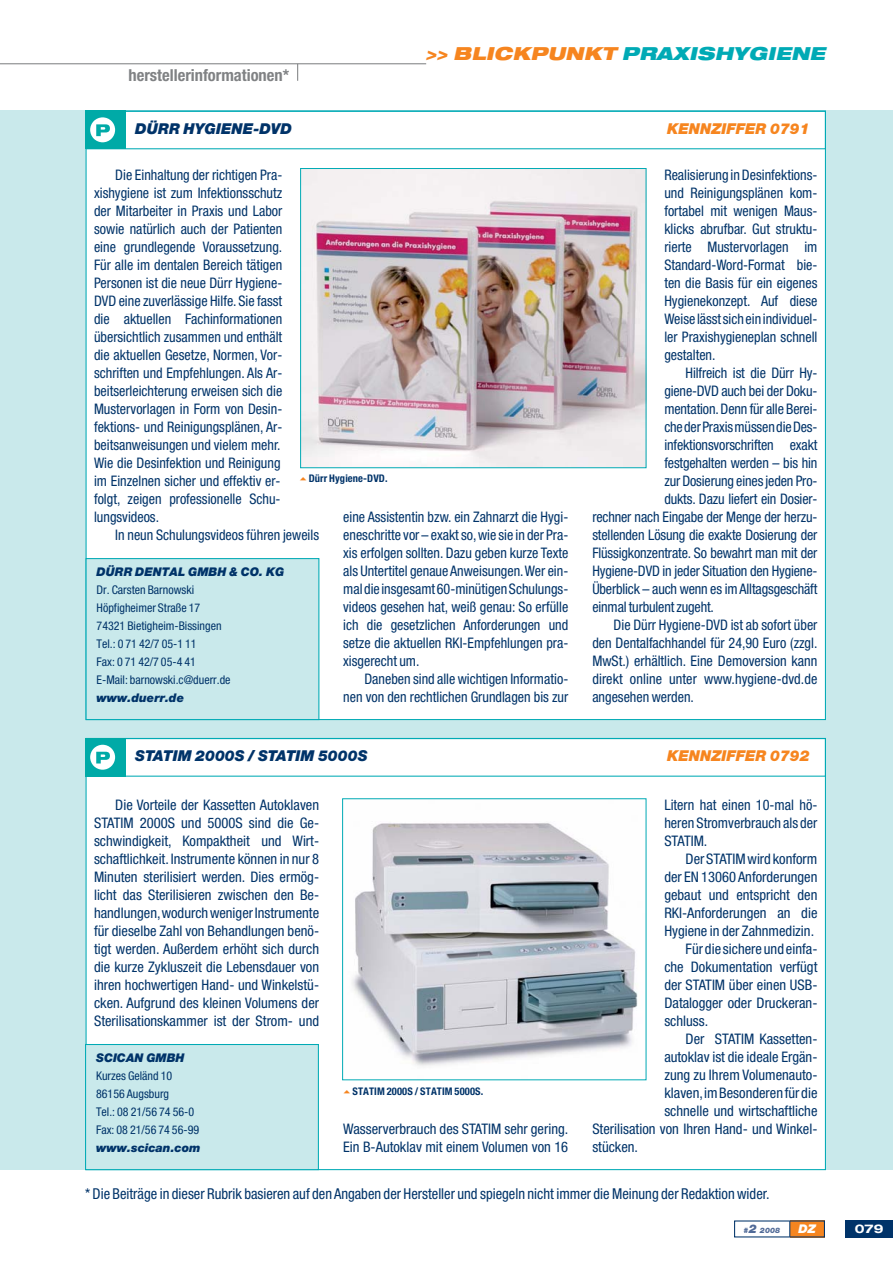
<style>
.page{position:relative;width:893px;height:1263px;background:#fff}
.page>*{position:absolute;margin:0;border:0;box-sizing:border-box;transform-origin:0 0}
.t1{font:italic 900 expanded 18px "Helvetica Neue";letter-spacing:.015em;color:#00aab5}
.t2{font:700 condensed 16.5px "Helvetica Neue";color:#808284}
.t3{font:condensed 15px "Helvetica Neue";color:#003369}
.t4{font:italic 900 15px "Helvetica Neue";color:#003369}
.t5{font:italic 900 15px "Helvetica Neue";color:#f6851f}
.t6{font:condensed 14.55px/18px "Helvetica Neue";color:#003369;text-align:justify}
.t7{font:condensed 12px/18px "Helvetica Neue";color:#003369}
.t8{font:italic 900 12px "Helvetica Neue";color:#003369}
.t9{font:700 expanded 12px "Helvetica Neue";color:#fff}
.t10{font:italic 900 12px "Helvetica Neue";color:#fff}
.t11{font:700 condensed 10.5px "Helvetica Neue";letter-spacing:.01em;color:#003369}
.t12{font:italic 900 7.5px "Helvetica Neue";color:#516b98}
.s1{color:#f6851f}
.s2{font-size:12px}
</style>
<div class="page">
<hr style="left:0;top:63px;width:426px;height:1px;background:#808284">
<svg style="left:297px;top:64px;width:1px;height:17px"></svg>
<div style="left:0;top:111px;width:893px;height:1059px;background:#c9e9eb"></div>
<div style="left:86px;top:111px;width:739px;height:608px;background:#fff"></div>
<div style="left:86px;top:111px;width:740px;height:38px;border:1px solid #00aab5"></div>
<div style="left:86px;top:559px;width:233px;height:160px;background:#c9e9eb"></div>
<div style="left:86px;top:558px;width:233px;height:162px;border:1px solid #00aab5"></div>
<img style="left:302px;top:170px;width:342px;height:296px">
<div style="left:300px;top:168px;width:346px;height:300px;border:1px solid #00aab5"></div>
<div style="left:85px;top:111px;width:40px;height:38px;background:#00aaa7"></div>
<svg style="left:90px;top:117px;width:25px;height:25px"></svg>
<div style="left:86px;top:738px;width:739px;height:431px;background:#fff"></div>
<div style="left:86px;top:738px;width:740px;height:39px;border:1px solid #00aab5"></div>
<div style="left:86px;top:1044px;width:232px;height:125px;background:#c9e9eb"></div>
<div style="left:85px;top:1044px;width:234px;height:126px;border:1px solid #00aab5"></div>
<img style="left:352px;top:823px;width:286px;height:243px">
<div style="left:85px;top:738px;width:40px;height:38px;background:#00aaa7"></div>
<svg style="left:90px;top:745px;width:25px;height:25px"></svg>
<div style="left:790px;top:1220px;width:35px;height:17px;background:#f6851f"></div>
<div style="left:845px;top:1220px;width:48px;height:17px;background:#003369"></div>
<svg style="left:789px;top:1221px;width:1px;height:16px"></svg>
<p class="t2" style="left:129px;top:70px;width:162px">herstellerinformationen*</p>
<p class="t1" style="left:425px;top:46px;width:405px"><span class="s1">&gt;&gt; BLICKPUNKT</span> PRAXISHYGIENE</p>
<p class="t4" style="left:135px;top:123px;width:158px">DÜRR HYGIENE-DVD</p>
<p class="t5" style="left:667px;top:123px;width:144px">KENNZIFFER 0791</p>
<p class="t6" style="left:94px;top:167px;width:190px;text-align:left;text-indent:21px">Die Einhaltung der richtigen Pra&shy;xishygiene ist zum Infektionsschutz der Mitarbeiter in Praxis und Labor sowie natürlich auch der Patienten eine grundlegende Voraussetzung.<br>Für alle im dentalen Bereich tätigen Personen ist die neue Dürr Hygiene-DVD eine zuverlässige Hilfe. Sie fasst die aktuellen Fachinformationen übersichtlich zusammen und enthält die aktuellen Gesetze, Normen, Vor&shy;schriften und Empfehlungen. Als Ar&shy;beitserleichterung erweisen sich die Mustervorlagen in Form von Desin&shy;fektions- und Reinigungsplänen, Ar&shy;beitsanweisungen und vielem mehr.<br>Wie die Desinfektion und Reinigung im Einzelnen sicher und effektiv er&shy;folgt, zeigen professionelle Schu&shy;lungsvideos.</p>
<p class="t6" style="left:115px;top:527px;width:205px">In neun Schulungsvideos führen jeweils</p>
<p class="t11" style="left:309px;top:475px;width:80px">Dürr Hygiene-DVD.</p>
<p class="t6" style="left:343px;top:509px;width:227px">eine Assistentin bzw. ein Zahnarzt die Hygi&shy;eneschritte vor – exakt so,wie sie in der Pra&shy;xis erfolgen sollten. Dazu geben kurze Texte als Untertitel genaue Anweisungen.Wer ein&shy;mal die insgesamt 60-minütigen Schulungs&shy;videos gesehen hat, weiß genau: So erfülle ich die gesetzlichen Anforderungen und setze die aktuellen RKI-Empfehlungen pra&shy;xisgerecht um.</p>
<p class="t6" style="left:343px;top:671px;width:227px;text-align:right">Daneben sind alle wichtigen Informatio&shy;nen von den rechtlichen Grundlagen bis zur</p>
<p class="t8" style="left:97px;top:567px;width:189px">DÜRR DENTAL GMBH &amp; CO. KG</p>
<p class="t7" style="left:97px;top:582px;width:135px">Dr. Carsten Barnowski<br>Höpfigheimer Straße 17<br>74321 Bietigheim-Bissingen<br>Tel.: 0 71 42/7 05-1 11<br>Fax: 0 71 42/7 05-4 41<br>E-Mail: barnowski.c@duerr.de</p>
<p class="t8" style="left:97px;top:693px;width:89px">www.duerr.de</p>
<p class="t6" style="left:664px;top:167px;width:155px">Realisierung in Desinfektions&shy;und Reinigungsplänen kom&shy;fortabel mit wenigen Maus&shy;klicks abrufbar. Gut struktu&shy;rierte Mustervorlagen im Standard-Word-Format bie&shy;ten die Basis für ein eigenes Hygienekonzept. Auf diese Weise lässt sich ein individuel&shy;ler Praxishygieneplan schnell gestalten.</p>
<p class="t6" style="left:686px;top:365px;width:133px">Hilfreich ist die Dürr Hy-</p>
<p class="t6" style="left:664px;top:383px;width:155px">giene-DVD auch bei der Doku-</p>
<p class="t6" style="left:664px;top:401px;width:155px">mentation. Denn für alle Berei-</p>
<p class="t6" style="left:664px;top:419px;width:155px">che der Praxis müssen die Des-</p>
<p class="t6" style="left:664px;top:437px;width:155px">infektionsvorschriften exakt</p>
<p class="t6" style="left:664px;top:455px;width:155px">festgehalten werden – bis hin</p>
<p class="t6" style="left:664px;top:473px;width:155px">zur Dosierung eines jeden Pro-</p>
<p class="t6" style="left:664px;top:491px;width:155px">dukts. Dazu liefert ein Dosier-</p>
<p class="t6" style="left:592px;top:509px;width:227px">rechner nach Eingabe der Menge der herzu-</p>
<p class="t6" style="left:592px;top:527px;width:227px">stellenden Lösung die exakte Dosierung der</p>
<p class="t6" style="left:592px;top:545px;width:227px">Flüssigkonzentrate. So bewahrt man mit der</p>
<p class="t6" style="left:592px;top:563px;width:227px">Hygiene-DVD in jeder Situation den Hygiene-</p>
<p class="t6" style="left:592px;top:581px;width:227px">Überblick – auch wenn es im Alltagsgeschäft</p>
<p class="t6" style="left:592px;top:599px;width:123px">einmal turbulent zugeht.</p>
<p class="t6" style="left:614px;top:617px;width:205px">Die Dürr Hygiene-DVD ist ab sofort über</p>
<p class="t6" style="left:592px;top:635px;width:227px">den Dentalfachhandel für 24,90 Euro (zzgl.</p>
<p class="t6" style="left:592px;top:653px;width:227px">MwSt.) erhältlich. Eine Demoversion kann</p>
<p class="t6" style="left:592px;top:671px;width:227px">direkt online unter www.hygiene-dvd.de</p>
<p class="t6" style="left:592px;top:689px;width:103px">angesehen werden.</p>
<p class="t4" style="left:135px;top:751px;width:234px">STATIM 2000S / STATIM 5000S</p>
<p class="t5" style="left:667px;top:751px;width:144px">KENNZIFFER 0792</p>
<p class="t6" style="left:94px;top:797px;width:227px;text-indent:21px">Die Vorteile der Kassetten Autoklaven STATIM 2000S und 5000S sind die Ge&shy;schwindigkeit, Kompaktheit und Wirt&shy;schaftlichkeit. Instrumente können in nur 8<br>Minuten sterilisiert werden. Dies ermög&shy;licht das Sterilisieren zwischen den Be&shy;handlungen,wodurch weniger Instrumente für dieselbe Zahl von Behandlungen benö&shy;tigt werden. Außerdem erhöht sich durch die kurze Zykluszeit die Lebensdauer von ihren hochwertigen Hand- und Winkelstü&shy;cken. Aufgrund des kleinen Volumens der Sterilisationskammer ist der Strom- und</p>
<p class="t8" style="left:96px;top:1053px;width:90px">SCICAN GMBH</p>
<p class="t7" style="left:96px;top:1068px;width:105px">Kurzes Geländ 10<br>86156 Augsburg<br>Tel.: 08 21/56 74 56-0<br>Fax: 08 21/56 74 56-99</p>
<p class="t8" style="left:96px;top:1143px;width:106px">www.scican.com</p>
<p class="t11" style="left:352px;top:1087px;width:132px">STATIM 2000S / STATIM 5000S.</p>
<p class="t6" style="left:343px;top:1121px;width:227px">Wasserverbrauch des STATIM sehr gering.<br>Ein B-Autoklav mit einem Volumen von 16</p>
<p class="t6" style="left:664px;top:797px;width:155px">Litern hat einen 10-mal hö&shy;heren Stromverbrauch als der STATIM.</p>
<p class="t6" style="left:686px;top:851px;width:133px">Der STATIM wird konform</p>
<p class="t6" style="left:664px;top:869px;width:155px">der EN 13060 Anforderungen</p>
<p class="t6" style="left:664px;top:887px;width:155px">gebaut und entspricht den</p>
<p class="t6" style="left:664px;top:905px;width:155px">RKI-Anforderungen an die</p>
<p class="t6" style="left:664px;top:923px;width:151px">Hygiene in der Zahnmedizin.</p>
<p class="t6" style="left:686px;top:941px;width:133px">Für die sichere und einfa-</p>
<p class="t6" style="left:664px;top:959px;width:155px">che Dokumentation verfügt</p>
<p class="t6" style="left:664px;top:977px;width:155px">der STATIM über einen USB-</p>
<p class="t6" style="left:664px;top:995px;width:155px">Datalogger oder Druckeran-</p>
<p class="t6" style="left:664px;top:1013px;width:45px">schluss.</p>
<p class="t6" style="left:686px;top:1031px;width:133px">Der STATIM Kassetten-</p>
<p class="t6" style="left:664px;top:1049px;width:155px">autoklav ist die ideale Ergän-</p>
<p class="t6" style="left:664px;top:1067px;width:155px">zung zu Ihrem Volumenauto-</p>
<p class="t6" style="left:664px;top:1085px;width:155px">klaven,im Besonderen für die</p>
<p class="t6" style="left:664px;top:1103px;width:155px">schnelle und wirtschaftliche</p>
<p class="t6" style="left:592px;top:1121px;width:227px">Sterilisation von Ihren Hand- und Winkel-</p>
<p class="t6" style="left:592px;top:1139px;width:47px">stücken.</p>
<p class="t3" style="left:85px;top:1188px;width:686px">* Die Beiträge in dieser Rubrik basieren auf den Angaben der Hersteller und spiegeln nicht immer die Meinung der Redaktion wider.</p>
<p class="t12" style="left:744px;top:1227px;width:38px">#<span class="s2">2</span> 2008</p>
<p class="t10" style="left:798px;top:1224px;width:19px">DZ</p>
<p class="t9" style="left:855px;top:1224px;width:31px">079</p>
</div>
